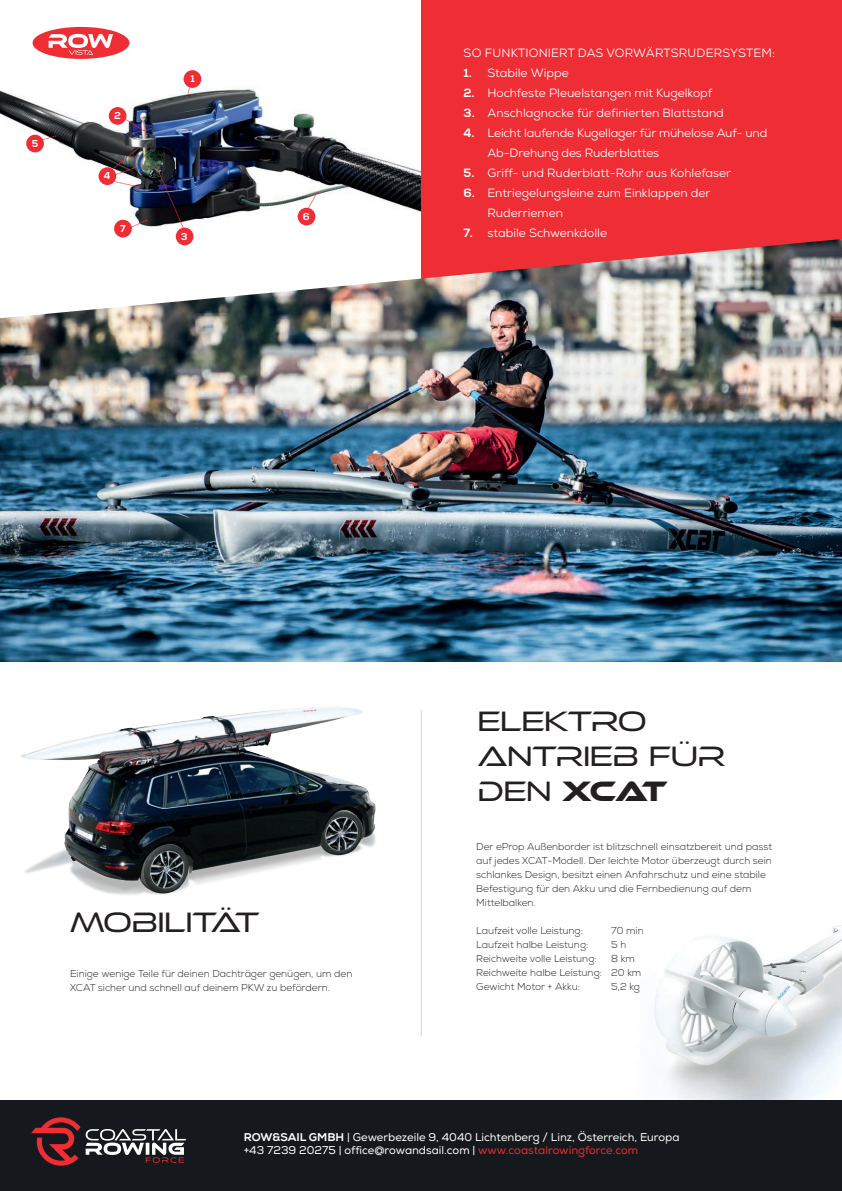
<style>
.page{position:relative;width:842px;height:1191px;background:#fff}
.page>*{position:absolute;margin:0;border:0;box-sizing:border-box;transform-origin:0 0}
.t1{font:29px/34.8px "Ethnocentric Lt";color:#231f20}
.t2{font:12px "Nexa";color:#fff}
.t3{font:11.2px "Nexa";color:#fff}
.t4{font:300 10px/14px "Nexa";color:#231f20}
.t5{font:800 10px "Nexa";color:#fff}
.s1{font-weight:800}
.s2{font-family:"Ethnocentric Rg"}
.s3{color:#ee2d34}
</style>
<div class="page">
<img style="left:21px;top:706px;width:400px;height:205px">
<img style="left:0;top:26px;width:421px;height:213px">
<svg style="left:33px;top:27px;width:96px;height:32px"></svg>
<div style="left:184px;top:70px;width:17px;height:18px;background:#ee2d34;border-radius:50%"></div>
<div style="left:26px;top:135px;width:18px;height:17px;background:#ee2d34;border-radius:50%"></div>
<div style="left:176px;top:227px;width:17px;height:18px;background:#ee2d34;border-radius:50%"></div>
<div style="left:109px;top:107px;width:17px;height:18px;background:#ee2d34;border-radius:50%"></div>
<div style="left:114px;top:220px;width:18px;height:17px;background:#ee2d34;border-radius:50%"></div>
<div style="left:99px;top:167px;width:17px;height:18px;background:#ee2d34;border-radius:50%"></div>
<div style="left:298px;top:208px;width:17px;height:17px;background:#ee2d34;border-radius:50%"></div>
<svg style="left:111px;top:148px;width:27px;height:39px"></svg>
<svg style="left:155px;top:163px;width:31px;height:69px;background:#313145"></svg>
<svg style="left:124px;top:118px;width:21px;height:13px"></svg>
<svg style="left:186px;top:85px;width:5px;height:15px"></svg>
<svg style="left:41px;top:135px;width:15px;height:6px"></svg>
<svg style="left:129px;top:220px;width:18px;height:9px"></svg>
<svg style="left:307px;top:192px;width:11px;height:19px"></svg>
<img style="left:654px;top:925px;width:188px;height:175px">
<div style="left:421px;top:0;width:421px;height:239px;background:#ee2d34"></div>
<img style="left:0;top:239px;width:842px;height:423px">
<div style="left:0;top:1100px;width:842px;height:91px;background:#15181c"></div>
<svg style="left:31px;top:1117px;width:49px;height:48px"></svg>
<svg style="left:86px;top:1129px;width:100px;height:33px"></svg>
<hr style="left:421px;top:710px;width:1px;height:326px;background:#15181c">
<p class="t5" style="left:32px;top:137px;width:8px">5</p>
<p class="t5" style="left:114px;top:109px;width:8px">2</p>
<p class="t5" style="left:104px;top:170px;width:8px">4</p>
<p class="t5" style="left:120px;top:223px;width:7px">7</p>
<p class="t5" style="left:191px;top:73px;width:6px">1</p>
<p class="t5" style="left:181px;top:230px;width:8px">3</p>
<p class="t5" style="left:303px;top:210px;width:8px">6</p>
<p class="t2" style="left:464px;top:46px;width:313px">SO FUNKTIONIERT DAS VORWÄRTSRUDERSYSTEM:</p>
<p class="t2" style="left:463px;top:66px;width:107px"><span class="s1">1.</span> Stabile Wippe</p>
<p class="t2" style="left:463px;top:86px;width:250px"><span class="s1">2.</span> Hochfeste Pleuelstangen mit Kugelkopf</p>
<p class="t2" style="left:463px;top:106px;width:262px"><span class="s1">3.</span> Anschlagnocke für definierten Blattstand</p>
<p class="t2" style="left:463px;top:126px;width:305px"><span class="s1">4.</span> Leicht laufende Kugellager für mühelose Auf- und</p>
<p class="t2" style="left:487px;top:146px;width:173px">Ab-Drehung des Ruderblattes</p>
<p class="t2" style="left:463px;top:166px;width:269px"><span class="s1">5.</span> Griff- und Ruderblatt-Rohr aus Kohlefaser</p>
<p class="t2" style="left:463px;top:186px;width:249px"><span class="s1">6.</span> Entriegelungsleine zum Einklappen der</p>
<p class="t2" style="left:487px;top:206px;width:77px">Ruderriemen</p>
<p class="t2" style="left:463px;top:226px;width:145px"><span class="s1">7.</span> stabile Schwenkdolle</p>
<p class="t1" style="left:70px;top:904px;width:191px">MOBILITÄT</p>
<p class="t4" style="left:70px;top:966px;width:284px">Einige wenige Teile für deinen Dachträger genügen, um den<br>XCAT sicher und schnell auf deinem PKW zu befördern.</p>
<p class="t1" style="left:478px;top:704px;width:170px">ELEKTRO</p>
<p class="t1" style="left:478px;top:739px;width:249px">ANTRIEB FÜR<br>DEN <span class="s2">XCAT</span></p>
<p class="t4" style="left:476px;top:839px;width:297px;text-align:justify">Der eProp Außenborder ist blitzschnell einsatzbereit und passt auf jedes XCAT-Modell. Der leichte Motor überzeugt durch sein schlankes Design, besitzt einen Anfahrschutz und eine stabile</p>
<p class="t4" style="left:476px;top:881px;width:277px">Befestigung für den Akku und die Fernbedienung auf dem<br>Mittelbalken.</p>
<p class="t4" style="left:476px;top:923px;width:108px">Laufzeit volle Leistung:</p>
<p class="t4" style="left:611px;top:923px;width:34px">70 min</p>
<p class="t4" style="left:476px;top:937px;width:114px">Laufzeit halbe Leistung:</p>
<p class="t4" style="left:611px;top:937px;width:17px">5 h</p>
<p class="t4" style="left:476px;top:951px;width:122px">Reichweite volle Leistung:</p>
<p class="t4" style="left:611px;top:951px;width:25px">8 km</p>
<p class="t4" style="left:476px;top:965px;width:167px">Reichweite halbe Leistung: 20 km</p>
<p class="t4" style="left:476px;top:979px;width:105px">Gewicht Motor + Akku:</p>
<p class="t4" style="left:611px;top:979px;width:30px">5,2 kg</p>
<p class="t3" style="left:244px;top:1130px;width:437px"><span class="s1">ROW&amp;SAIL GMBH</span> | Gewerbezeile 9, 4040 Lichtenberg / Linz, Österreich, Europa</p>
<p class="t3" style="left:244px;top:1143px;width:396px">+43 7239 20275 | office@rowandsail.com | <span class="s3">www.coastalrowingforce.com</span></p>
</div>
